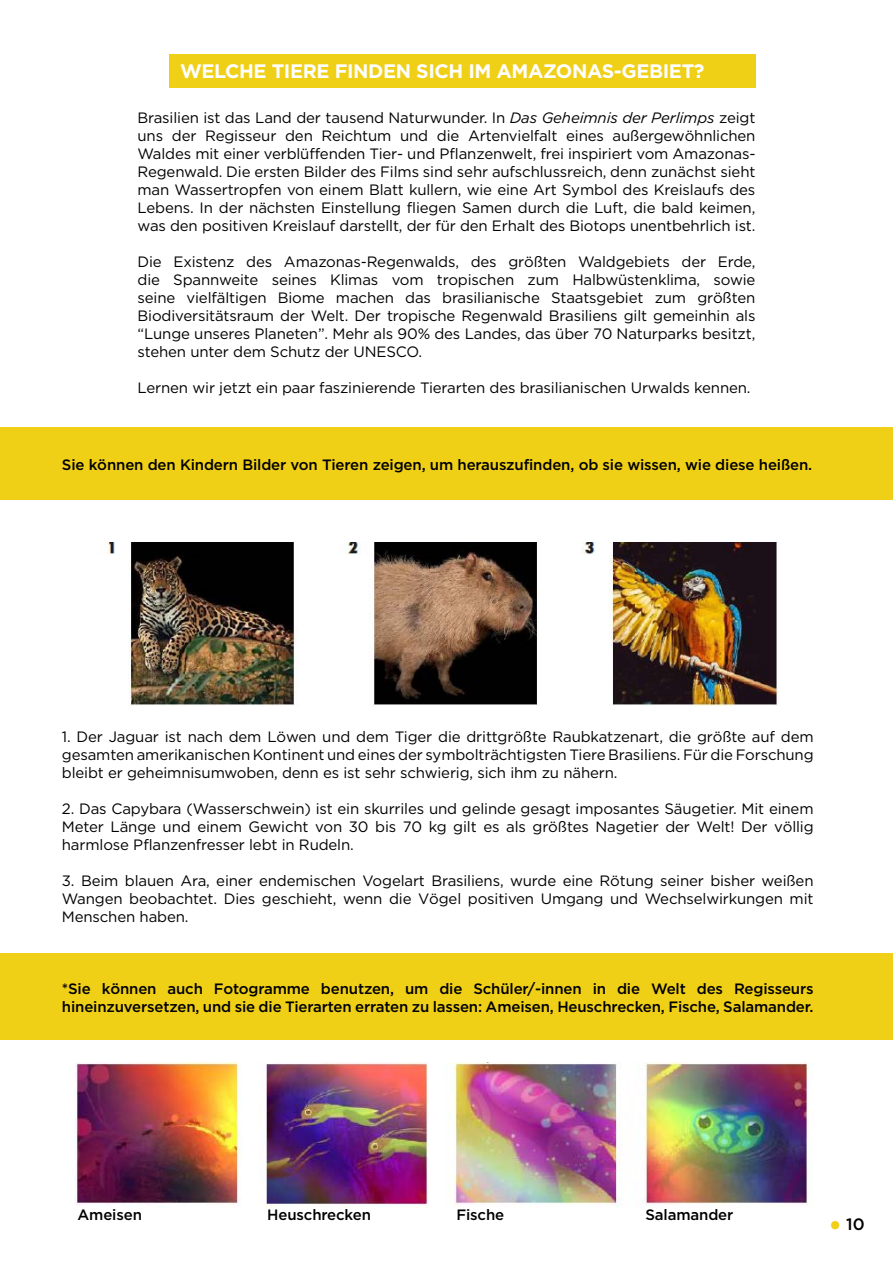
<style>
.page{position:relative;width:893px;height:1263px;background:#fff}
.page>*{position:absolute;margin:0;border:0;box-sizing:border-box;transform-origin:0 0}
.t1{font:700 19.5px "Gotham";letter-spacing:-.02em;color:#fff}
.t2{font:500 16.5px "Gotham";color:#000}
.t3{font:15px/18px "Gotham";letter-spacing:-.01em;color:#000;text-align:justify}
.t4{font:500 15px/18px "Gotham";letter-spacing:-.01em;color:#000}
.s1{font-style:italic}
.s2{font-family:"Minion Pro";font-weight:400;font-size:31.5px;color:#f0cf17}
</style>
<div class="page">
<div style="left:169px;top:54px;width:586px;height:33px;background:#f0cf17"></div>
<div style="left:0;top:427px;width:893px;height:73px;background:#f0cf17"></div>
<img style="left:107px;top:542px;width:672px;height:163px">
<div style="left:0;top:954px;width:893px;height:86px;background:#f0cf17"></div>
<img style="left:75px;top:1062px;width:739px;height:145px">
<h1 class="t1" style="left:180px;top:60px;width:526px">WELCHE TIERE FINDEN SICH IM AMAZONAS-GEBIET?</h1>
<p class="t3" style="left:138px;top:108px;width:619px">Brasilien ist das Land der tausend Naturwunder. In <span class="s1">Das Geheimnis der Perlimps</span> zeigt uns der Regisseur den Reichtum und die Artenvielfalt eines außergewöhnlichen Waldes mit einer verblüffenden Tier- und Pflanzenwelt, frei inspiriert vom Amazonas-Regenwald. Die ersten Bilder des Films sind sehr aufschlussreich, denn zunächst sieht man Wassertropfen von einem Blatt kullern, wie eine Art Symbol des Kreislaufs des Lebens. In der nächsten Einstellung fliegen Samen durch die Luft, die bald keimen, was den positiven Kreislauf darstellt, der für den Erhalt des Biotops unentbehrlich ist.</p>
<p class="t3" style="left:138px;top:252px;width:619px">Die Existenz des Amazonas-Regenwalds, des größten Waldgebiets der Erde, die Spannweite seines Klimas vom tropischen zum Halbwüstenklima, sowie seine vielfältigen Biome machen das brasilianische Staatsgebiet zum größten Biodiversitätsraum der Welt. Der tropische Regenwald Brasiliens gilt gemeinhin als “Lunge unseres Planeten”. Mehr als 90% des Landes, das über 70 Naturparks besitzt, stehen unter dem Schutz der UNESCO.</p>
<p class="t3" style="left:138px;top:378px;width:615px">Lernen wir jetzt ein paar faszinierende Tierarten des brasilianischen Urwalds kennen.</p>
<p class="t4" style="left:62px;top:455px;width:752px">Sie können den Kindern Bilder von Tieren zeigen, um herauszufinden, ob sie wissen, wie diese heißen.</p>
<p class="t3" style="left:62px;top:727px;width:753px">1. Der Jaguar ist nach dem Löwen und dem Tiger die drittgrößte Raubkatzenart, die größte auf dem gesamten amerikanischen Kontinent und eines der symbolträchtigsten Tiere Brasiliens. Für die Forschung bleibt er geheimnisumwoben, denn es ist sehr schwierig, sich ihm zu nähern.</p>
<p class="t3" style="left:62px;top:799px;width:753px">2. Das Capybara (Wasserschwein) ist ein skurriles und gelinde gesagt imposantes Säugetier. Mit einem Meter Länge und einem Gewicht von 30 bis 70 kg gilt es als größtes Nagetier der Welt! Der völlig harmlose Pflanzenfresser lebt in Rudeln.</p>
<p class="t3" style="left:62px;top:871px;width:753px">3. Beim blauen Ara, einer endemischen Vogelart Brasiliens, wurde eine Rötung seiner bisher weißen Wangen beobachtet. Dies geschieht, wenn die Vögel positiven Umgang und Wechselwirkungen mit Menschen haben.</p>
<p class="t4" style="left:62px;top:979px;width:753px">*Sie können auch Fotogramme benutzen, um die Schüler/-innen in die Welt des Regisseurs hineinzuversetzen, und sie die Tierarten erraten zu lassen: Ameisen, Heuschrecken, Fische, Salamander.</p>
<p class="t4" style="left:78px;top:1205px;width:66px">Ameisen</p>
<p class="t4" style="left:267px;top:1205px;width:105px">Heuschrecken</p>
<p class="t4" style="left:456px;top:1205px;width:49px">Fische</p>
<p class="t4" style="left:645px;top:1205px;width:89px">Salamander</p>
<p class="t2" style="left:829px;top:1215px;width:37px"><span class="s2">•</span> 10</p>
</div>
